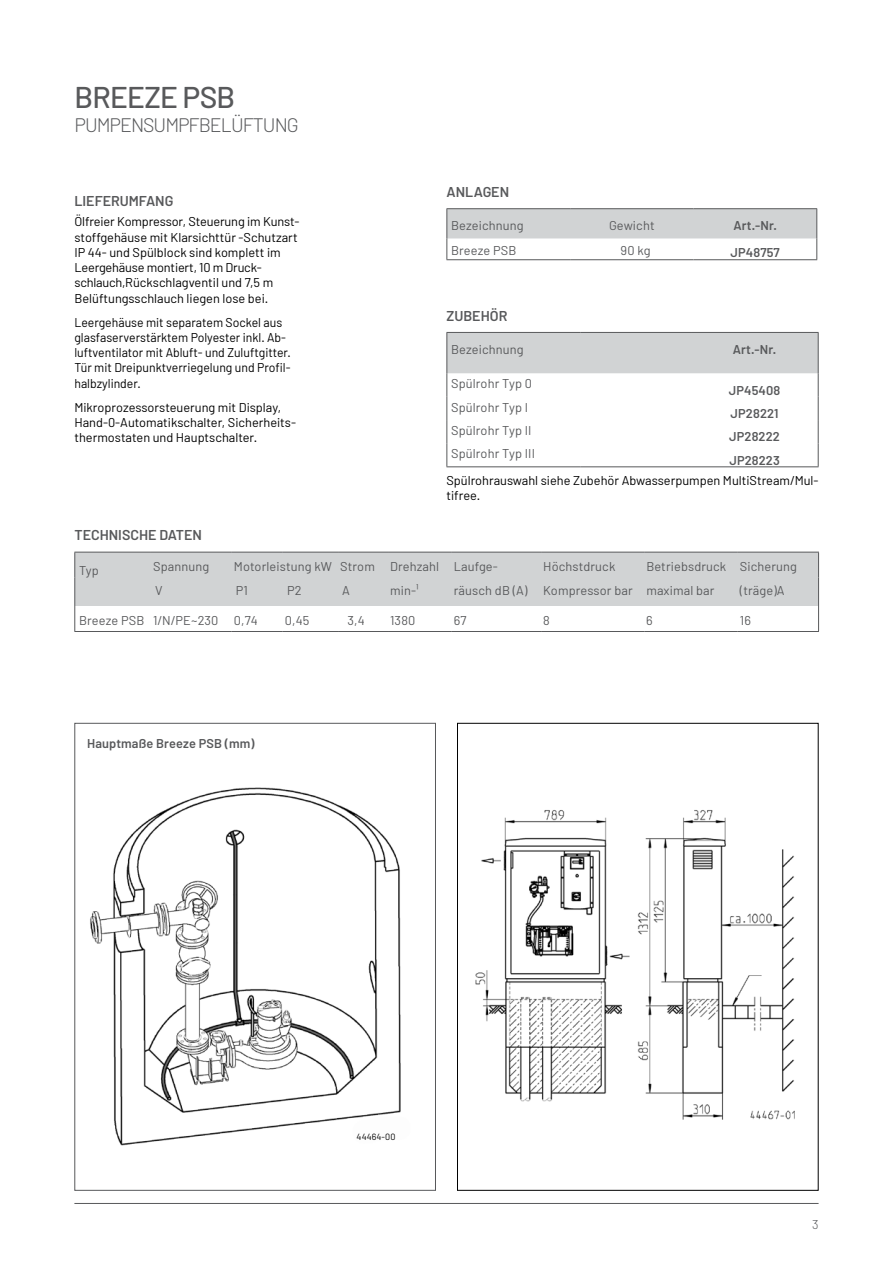
<style>
.page{position:relative;width:893px;height:1263px;background:#fff}
.page>*{position:absolute;margin:0;border:0;box-sizing:border-box;transform-origin:0 0}
.t1{font:500 30px "Barlow";letter-spacing:-.025em;color:#58595b}
.t2{font:300 19.5px "Barlow";letter-spacing:-.05em;color:#58595b}
.t3{font:600 14.25px "Barlow";color:#58595b}
.t4{font:12.75px/15.3px "Barlow";color:#000}
.t5{font:12.75px "Barlow";letter-spacing:.01em;color:#58595b}
.t6{font:12.75px/15.3px "Barlow";color:#000;scale:.96 1}
.t7{font:600 12.75px "Barlow";letter-spacing:.01em;color:#58595b}
.t8{font:300 12.75px "Barlow";color:#58595b}
.t9{font:9px "Barlow";letter-spacing:.01em;color:#000}
</style>
<div class="page">
<hr style="left:74px;top:1203px;width:745px;height:1px;background:#58595b">
<img style="left:90px;top:787px;width:311px;height:359px">
<img style="left:475px;top:810px;width:320px;height:310px">
<hr style="left:446px;top:466px;width:134px;height:1px;background:#58595b">
<hr style="left:580px;top:466px;width:111px;height:1px;background:#58595b">
<svg style="left:446px;top:332px;width:373px;height:134px"></svg>
<hr style="left:691px;top:466px;width:128px;height:1px;background:#58595b">
<hr style="left:74px;top:631px;width:77px;height:1px;background:#58595b">
<hr style="left:151px;top:631px;width:81px;height:1px;background:#58595b">
<hr style="left:232px;top:631px;width:51px;height:1px;background:#58595b">
<hr style="left:283px;top:631px;width:55px;height:1px;background:#58595b">
<hr style="left:338px;top:631px;width:50px;height:1px;background:#58595b">
<hr style="left:388px;top:631px;width:64px;height:1px;background:#58595b">
<hr style="left:452px;top:631px;width:89px;height:1px;background:#58595b">
<hr style="left:541px;top:631px;width:103px;height:1px;background:#58595b">
<hr style="left:644px;top:631px;width:94px;height:1px;background:#58595b">
<svg style="left:74px;top:552px;width:745px;height:79px"></svg>
<hr style="left:738px;top:631px;width:81px;height:1px;background:#58595b">
<hr style="left:446px;top:208px;width:124px;height:1px;background:#58595b">
<hr style="left:570px;top:208px;width:123px;height:1px;background:#58595b">
<hr style="left:693px;top:208px;width:124px;height:1px;background:#58595b">
<hr style="left:446px;top:259px;width:124px;height:1px;background:#58595b">
<hr style="left:570px;top:259px;width:123px;height:1px;background:#58595b">
<svg style="left:446px;top:209px;width:371px;height:50px"></svg>
<hr style="left:693px;top:259px;width:124px;height:1px;background:#58595b">
<h1 class="t1" style="left:74px;top:78px;width:162px">BREEZE PSB</h1>
<h2 class="t2" style="left:75px;top:113px;width:226px">PUMPENSUMPFBELÜFTUNG</h2>
<p class="t3" style="left:74px;top:192px;width:100px">LIEFERUMFANG</p>
<p class="t4" style="left:74px;top:214px;width:227px">Ölfreier Kompressor, Steuerung im Kunst&shy;stoffgehäuse mit Klarsichttür -Schutzart IP 44- und Spülblock sind komplett im Leergehäuse montiert, 10 m Druck&shy;schlauch,Rückschlagventil und 7,5 m Belüftungsschlauch liegen lose bei.</p>
<p class="t6" style="left:74px;top:314px;width:227px">Leergehäuse mit separatem Sockel aus glasfaserverstärktem Polyester inkl. Ab&shy;luftventilator mit Abluft- und Zuluftgitter.<br>Tür mit Dreipunktverriegelung und Profil&shy;halbzylinder.</p>
<p class="t4" style="left:74px;top:399px;width:223px">Mikroprozessorsteuerung mit Display,<br>Hand-0-Automatikschalter, Sicherheits&shy;thermostaten und Hauptschalter.</p>
<p class="t3" style="left:446px;top:183px;width:64px">ANLAGEN</p>
<p class="t5" style="left:451px;top:217px;width:74px">Bezeichnung</p>
<p class="t5" style="left:609px;top:217px;width:47px">Gewicht</p>
<p class="t7" style="left:733px;top:217px;width:45px">Art.-Nr.</p>
<p class="t5" style="left:451px;top:243px;width:67px">Breeze PSB</p>
<p class="t5" style="left:621px;top:243px;width:31px">90 kg</p>
<p class="t7" style="left:730px;top:244px;width:51px">JP48757</p>
<p class="t3" style="left:446px;top:307px;width:62px">ZUBEHÖR</p>
<p class="t5" style="left:451px;top:341px;width:74px">Bezeichnung</p>
<p class="t7" style="left:733px;top:341px;width:45px">Art.-Nr.</p>
<p class="t5" style="left:451px;top:376px;width:82px">Spülrohr Typ 0</p>
<p class="t7" style="left:729px;top:382px;width:53px">JP45408</p>
<p class="t5" style="left:451px;top:399px;width:79px">Spülrohr Typ I</p>
<p class="t7" style="left:731px;top:405px;width:49px">JP28221</p>
<p class="t5" style="left:451px;top:422px;width:82px">Spülrohr Typ II</p>
<p class="t7" style="left:729px;top:429px;width:52px">JP28222</p>
<p class="t5" style="left:451px;top:446px;width:85px">Spülrohr Typ III</p>
<p class="t7" style="left:729px;top:452px;width:52px">JP28223</p>
<p class="t4" style="left:446px;top:472px;width:374px">Spülrohrauswahl siehe Zubehör Abwasserpumpen MultiStream/Mul&shy;tifree.</p>
<p class="t3" style="left:74px;top:526px;width:129px">TECHNISCHE DATEN</p>
<p class="t5" style="left:79px;top:562px;width:21px">Typ</p>
<p class="t5" style="left:153px;top:559px;width:58px">Spannung</p>
<p class="t5" style="left:234px;top:559px;width:266px">Motorleistung kW Strom Drehzahl Laufge-</p>
<p class="t5" style="left:543px;top:559px;width:74px">Höchstdruck</p>
<p class="t5" style="left:646px;top:559px;width:152px">Betriebsdruck Sicherung</p>
<p class="t5" style="left:155px;top:582px;width:9px">V</p>
<p class="t5" style="left:236px;top:582px;width:14px">P1</p>
<p class="t5" style="left:287px;top:582px;width:16px">P2</p>
<p class="t5" style="left:342px;top:582px;width:9px">A</p>
<p class="t5" style="left:390px;top:582px;width:30px">min-1</p>
<p class="t5" style="left:454px;top:582px;width:262px">räusch dB (A) Kompressor bar maximal bar</p>
<p class="t5" style="left:740px;top:582px;width:46px">(träge)A</p>
<p class="t5" style="left:79px;top:613px;width:180px">Breeze PSB 1/N/PE~230 0,74</p>
<p class="t5" style="left:285px;top:613px;width:26px">0,45</p>
<p class="t5" style="left:347px;top:613px;width:19px">3,4</p>
<p class="t5" style="left:390px;top:613px;width:27px">1380</p>
<p class="t5" style="left:454px;top:613px;width:14px">67</p>
<p class="t5" style="left:543px;top:613px;width:8px">8</p>
<p class="t5" style="left:646px;top:613px;width:8px">6</p>
<p class="t5" style="left:740px;top:613px;width:13px">16</p>
<p class="t7" style="left:87px;top:736px;width:169px">Hauptmaße Breeze PSB (mm)</p>
<p class="t9" style="left:357px;top:1131px;width:40px">44464-00</p>
<p class="t8" style="left:812px;top:1216px;width:8px">3</p>
</div>
